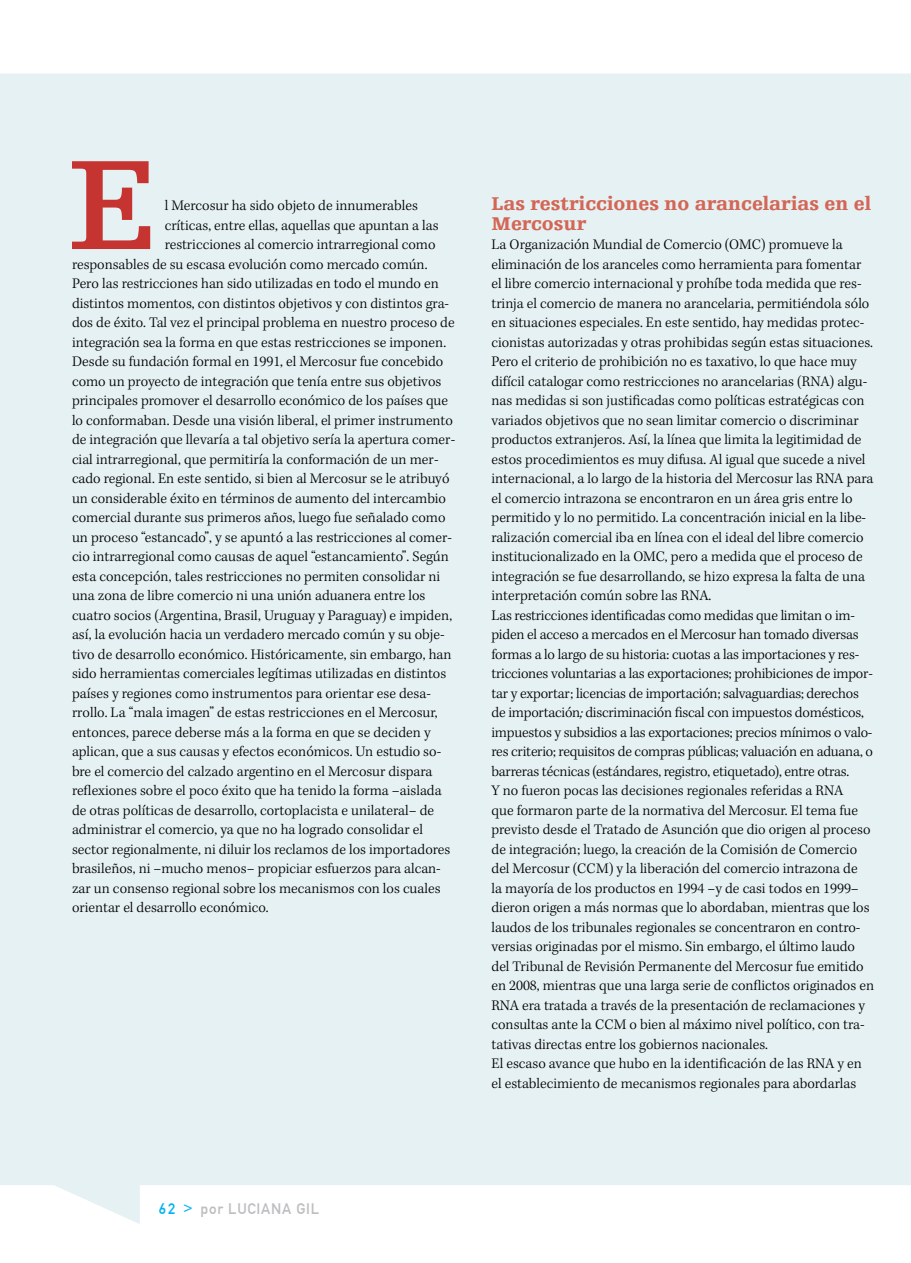
<style>
.page{position:relative;width:911px;height:1263px;background:#fff}
.page>*{position:absolute;margin:0;border:0;box-sizing:border-box;transform-origin:0 0}
.t1{font:700 134.7px "Egyptienne F";color:#c53431}
.t2{font:900 19.5px/19.5px "Egyptienne F";color:#d36655}
.t3{font:300 15px/19.5px "Kepler Std";color:#000}
.t4{font:15px "DIN1451 Mittelschrift";letter-spacing:.05em;color:#bcbec0}
.s1{font-style:italic}
.s2{color:#00b3f0}
</style>
<div class="page">
<div style="left:0;top:73px;width:911px;height:1151px;background:#e6f1f3"></div>
<h1 class="t1" style="left:68px;top:131px;width:91px">E</h1>
<p class="t3" style="left:165px;top:196px;width:255px">l Mercosur ha sido objeto de innumerables</p>
<p class="t3" style="left:165px;top:216px;width:275px">críticas, entre ellas, aquellas que apuntan a las</p>
<p class="t3" style="left:165px;top:235px;width:272px">restricciones al comercio intrarregional como</p>
<p class="t3" style="left:72px;top:255px;width:357px">responsables de su escasa evolución como mercado común.</p>
<p class="t3" style="left:72px;top:274px;width:368px">Pero las restricciones han sido utilizadas en todo el mundo en</p>
<p class="t3" style="left:72px;top:294px;width:379px">distintos momentos, con distintos objetivos y con distintos gra-</p>
<p class="t3" style="left:72px;top:313px;width:384px">dos de éxito. Tal vez el principal problema en nuestro proceso de</p>
<p class="t3" style="left:72px;top:333px;width:376px">integración sea la forma en que estas restricciones se imponen.</p>
<p class="t3" style="left:72px;top:352px;width:373px">Desde su fundación formal en 1991, el Mercosur fue concebido</p>
<p class="t3" style="left:72px;top:372px;width:371px">como un proyecto de integración que tenía entre sus objetivos</p>
<p class="t3" style="left:72px;top:391px;width:378px">principales promover el desarrollo económico de los países que</p>
<p class="t3" style="left:72px;top:411px;width:382px">lo conformaban. Desde una visión liberal, el primer instrumento</p>
<p class="t3" style="left:72px;top:430px;width:385px">de integración que llevaría a tal objetivo sería la apertura comer-</p>
<p class="t3" style="left:72px;top:450px;width:368px">cial intrarregional, que permitiría la conformación de un mer-</p>
<p class="t3" style="left:72px;top:469px;width:379px">cado regional. En este sentido, si bien al Mercosur se le atribuyó</p>
<p class="t3" style="left:72px;top:489px;width:376px">un considerable éxito en términos de aumento del intercambio</p>
<p class="t3" style="left:72px;top:508px;width:375px">comercial durante sus primeros años, luego fue señalado como</p>
<p class="t3" style="left:72px;top:528px;width:382px">un proceso “estancado”, y se apuntó a las restricciones al comer-</p>
<p class="t3" style="left:72px;top:547px;width:378px">cio intrarregional como causas de aquel “estancamiento”. Según</p>
<p class="t3" style="left:72px;top:567px;width:370px">esta concepción, tales restricciones no permiten consolidar ni</p>
<p class="t3" style="left:72px;top:586px;width:355px">una zona de libre comercio ni una unión aduanera entre los</p>
<p class="t3" style="left:72px;top:606px;width:382px">cuatro socios (Argentina, Brasil, Uruguay y Paraguay) e impiden,</p>
<p class="t3" style="left:72px;top:625px;width:374px">así, la evolución hacia un verdadero mercado común y su obje-</p>
<p class="t3" style="left:72px;top:645px;width:381px">tivo de desarrollo económico. Históricamente, sin embargo, han</p>
<p class="t3" style="left:72px;top:664px;width:376px">sido herramientas comerciales legítimas utilizadas en distintos</p>
<p class="t3" style="left:72px;top:684px;width:360px">países y regiones como instrumentos para orientar ese desa-</p>
<p class="t3" style="left:72px;top:703px;width:367px">rrollo. La “mala imagen” de estas restricciones en el Mercosur,</p>
<p class="t3" style="left:72px;top:723px;width:360px">entonces, parece deberse más a la forma en que se deciden y</p>
<p class="t3" style="left:72px;top:742px;width:371px">aplican, que a sus causas y efectos económicos. Un estudio so-</p>
<p class="t3" style="left:72px;top:762px;width:362px">bre el comercio del calzado argentino en el Mercosur dispara</p>
<p class="t3" style="left:72px;top:781px;width:371px">reflexiones sobre el poco éxito que ha tenido la forma –aislada</p>
<p class="t3" style="left:72px;top:801px;width:364px">de otras políticas de desarrollo, cortoplacista e unilateral– de</p>
<p class="t3" style="left:72px;top:820px;width:352px">administrar el comercio, ya que no ha logrado consolidar el</p>
<p class="t3" style="left:72px;top:840px;width:380px">sector regionalmente, ni diluir los reclamos de los importadores</p>
<p class="t3" style="left:72px;top:859px;width:370px">brasileños, ni –mucho menos– propiciar esfuerzos para alcan-</p>
<p class="t3" style="left:72px;top:879px;width:370px">zar un consenso regional sobre los mecanismos con los cuales</p>
<p class="t3" style="left:72px;top:898px;width:198px">orientar el desarrollo económico.</p>
<h2 class="t2" style="left:491px;top:194px;width:381px">Las restricciones no arancelarias en el<br>Mercosur</h2>
<p class="t3" style="left:491px;top:235px;width:384px">La Organización Mundial de Comercio (OMC) promueve la eliminación de los aranceles como herramienta para fomentar el libre comercio internacional y prohíbe toda medida que res&shy;trinja el comercio de manera no arancelaria, permitiéndola sólo en situaciones especiales. En este sentido, hay medidas protec&shy;cionistas autorizadas y otras prohibidas según estas situaciones.<br>Pero el criterio de prohibición no es taxativo, lo que hace muy difícil catalogar como restricciones no arancelarias (RNA) algu&shy;nas medidas si son justificadas como políticas estratégicas con variados objetivos que no sean limitar comercio o discriminar productos extranjeros. Así, la línea que limita la legitimidad de estos procedimientos es muy difusa. Al igual que sucede a nivel internacional, a lo largo de la historia del Mercosur las RNA para el comercio intrazona se encontraron en un área gris entre lo permitido y lo no permitido. La concentración inicial en la libe&shy;ralización comercial iba en línea con el ideal del libre comercio institucionalizado en la OMC, pero a medida que el proceso de integración se fue desarrollando, se hizo expresa la falta de una interpretación común sobre las RNA.<br>Las restricciones identificadas como medidas que limitan o im&shy;piden el acceso a mercados en el Mercosur han tomado diversas formas a lo largo de su historia: cuotas a las importaciones y res&shy;tricciones voluntarias a las exportaciones; prohibiciones de impor&shy;tar y exportar; licencias de importación; salvaguardias; derechos de importación<span class="s1">;</span> discriminación fiscal con impuestos domésticos, impuestos y subsidios a las exportaciones; precios mínimos o valo&shy;res criterio; requisitos de compras públicas; valuación en aduana, o barreras técnicas (estándares, registro, etiquetado), entre otras.<br>Y no fueron pocas las decisiones regionales referidas a RNA<br>que formaron parte de la normativa del Mercosur. El tema fue previsto desde el Tratado de Asunción que dio origen al proceso de integración; luego, la creación de la Comisión de Comercio del Mercosur (CCM) y la liberación del comercio intrazona de<br>la mayoría de los productos en 1994 –y de casi todos en 1999– dieron origen a más normas que lo abordaban, mientras que los laudos de los tribunales regionales se concentraron en contro&shy;versias originadas por el mismo. Sin embargo, el último laudo del Tribunal de Revisión Permanente del Mercosur fue emitido en 2008, mientras que una larga serie de conflictos originados en RNA era tratada a través de la presentación de reclamaciones y consultas ante la CCM o bien al máximo nivel político, con tra&shy;tativas directas entre los gobiernos nacionales.<br>El escaso avance que hubo en la identificación de las RNA y en el establecimiento de mecanismos regionales para abordarlas</p>
<p class="t4" style="left:159px;top:1200px;width:162px"><span class="s2">62 &gt;</span> por LUCIANA GIL</p>
</div>
